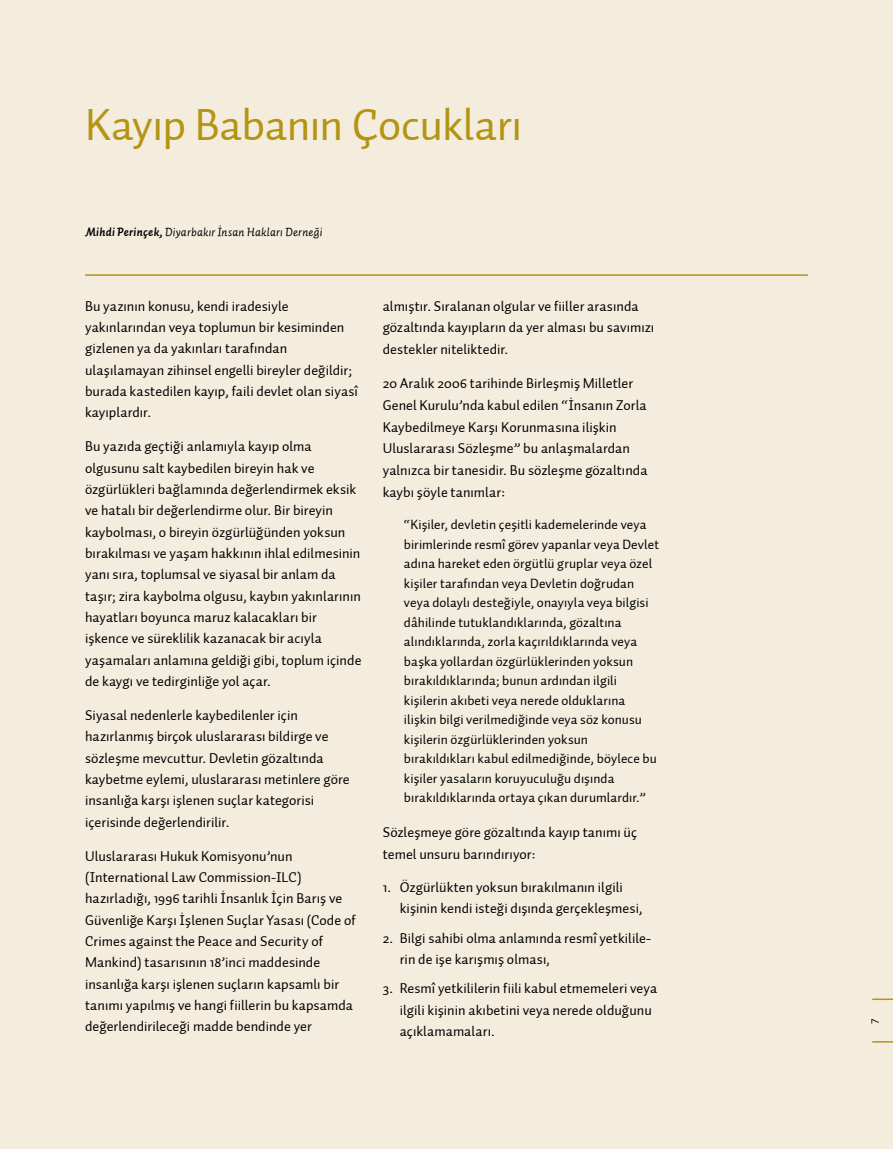
<style>
.page{position:relative;width:893px;height:1149px;background:#fff}
.page>*{position:absolute;margin:0;border:0;box-sizing:border-box;transform-origin:0 0}
.t1{font:45px "Auto 2 TR Regular";letter-spacing:-.01em;color:#b39513}
.t2{font:14.25px/21.3px "Auto 2 TR Regular";letter-spacing:.005em;color:#000}
.t3{font:13.5px/19.5px "Auto 2 TR Regular";letter-spacing:.005em;color:#000}
.t4{font:italic 12px "Auto 2 TR Regular";letter-spacing:.02em;color:#000}
.t5{font:12px "Auto 2 TR Regular";color:#000}
.s1{font-family:"Auto 2 TR Bold"}
</style>
<div class="page">
<div style="left:0;top:0;width:893px;height:1148px;background:#f4edde"></div>
<hr style="left:85px;top:274px;width:723px;height:2px;background:#b39513">
<hr style="left:872px;top:1040px;width:21px;height:2px;background:#b39513">
<svg style="left:872px;top:998px;width:21px;height:1px"></svg>
<h1 class="t1" style="left:85px;top:97px;width:439px">Kayıp Babanın Çocukları</h1>
<p class="t4" style="left:85px;top:224px;width:239px"><span class="s1">Mihdi Perinçek,</span> Diyarbakır İnsan Hakları Derneği</p>
<p class="t2" style="left:85px;top:295px;width:274px">Bu yazının konusu, kendi iradesiyle yakınlarından veya toplumun bir kesiminden gizlenen ya da yakınları tarafından ulaşılamayan zihinsel engelli bireyler değildir; burada kastedilen kayıp, faili devlet olan siyasî kayıplardır.</p>
<p class="t2" style="left:85px;top:436px;width:278px">Bu yazıda geçtiği anlamıyla kayıp olma olgusunu salt kaybedilen bireyin hak ve özgürlükleri bağlamında değerlendirmek eksik ve hatalı bir değerlendirme olur. Bir bireyin kaybolması, o bireyin özgürlüğünden yoksun bırakılması ve yaşam hakkının ihlal edilmesinin yanı sıra, toplumsal ve siyasal bir anlam da taşır; zira kaybolma olgusu, kaybın yakınlarının hayatları boyunca maruz kalacakları bir işkence ve süreklilik kazanacak bir acıyla yaşamaları anlamına geldiği gibi, toplum içinde de kaygı ve tedirginliğe yol açar.</p>
<p class="t2" style="left:85px;top:704px;width:266px">Siyasal nedenlerle kaybedilenler için hazırlanmış birçok uluslararası bildirge ve sözleşme mevcuttur. Devletin gözaltında kaybetme eylemi, uluslararası metinlere göre insanlığa karşı işlenen suçlar kategorisi içerisinde değerlendirilir.</p>
<p class="t2" style="left:85px;top:845px;width:272px">Uluslararası Hukuk Komisyonu’nun (International Law Commission-ILC) hazırladığı, 1996 tarihli İnsanlık İçin Barış ve Güvenliğe Karşı İşlenen Suçlar Yasası (Code of Crimes against the Peace and Security of Mankind) tasarısının 18’inci maddesinde insanlığa karşı işlenen suçların kapsamlı bir tanımı yapılmış ve hangi fiillerin bu kapsamda değerlendirileceği madde bendinde yer</p>
<p class="t2" style="left:383px;top:295px;width:273px">almıştır. Sıralanan olgular ve fiiller arasında gözaltında kayıpların da yer alması bu savımızı destekler niteliktedir.</p>
<p class="t2" style="left:383px;top:372px;width:266px;line-height:21.8px">20 Aralık 2006 tarihinde Birleşmiş Milletler Genel Kurulu’nda kabul edilen “İnsanın Zorla Kaybedilmeye Karşı Korunmasına ilişkin Uluslararası Sözleşme” bu anlaşmalardan yalnızca bir tanesidir. Bu sözleşme gözaltında kaybı şöyle tanımlar:</p>
<p class="t3" style="left:404px;top:515px;width:257px">“Kişiler, devletin çeşitli kademelerinde veya birimlerinde resmî görev yapanlar veya Devlet adına hareket eden örgütlü gruplar veya özel kişiler tarafından veya Devletin doğrudan veya dolaylı desteğiyle, onayıyla veya bilgisi dâhilinde tutuklandıklarında, gözaltına alındıklarında, zorla kaçırıldıklarında veya başka yollardan özgürlüklerinden yoksun bırakıldıklarında; bunun ardından ilgili kişilerin akıbeti veya nerede olduklarına ilişkin bilgi verilmediğinde veya söz konusu kişilerin özgürlüklerinden yoksun bırakıldıkları kabul edilmediğinde, böylece bu kişiler yasaların koruyuculuğu dışında bırakıldıklarında ortaya çıkan durumlardır.”</p>
<p class="t2" style="left:383px;top:821px;width:256px;line-height:21.8px">Sözleşmeye göre gözaltında kayıp tanımı üç temel unsuru barındırıyor:</p>
<p class="t2" style="left:400px;top:877px;width:244px;text-indent:-17px">1. Özgürlükten yoksun bırakılmanın ilgili kişinin kendi isteği dışında gerçekleşmesi,</p>
<p class="t2" style="left:400px;top:927px;width:253px;text-indent:-17px">2. Bilgi sahibi olma anlamında resmî yetkilile&shy;rin de işe karışmış olması,</p>
<p class="t2" style="left:400px;top:978px;width:259px;text-indent:-17px">3. Resmî yetkililerin fiili kabul etmemeleri veya ilgili kişinin akıbetini veya nerede olduğunu açıklamamaları.</p>
<p class="t5" style="left:866px;top:1023px;width:7px;rotate:-90deg">7</p>
</div>
